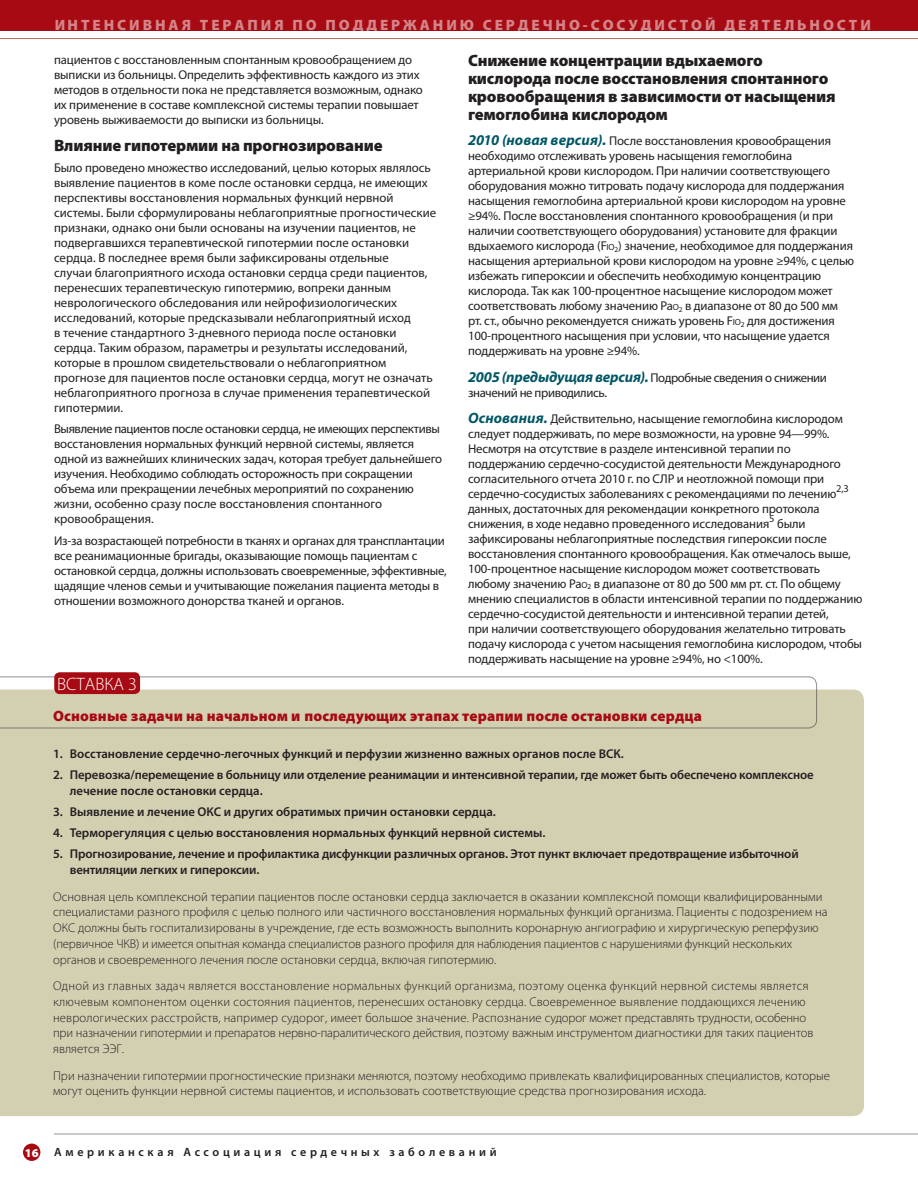
<style>
.page{position:relative;width:918px;height:1188px;background:#fff}
.page>*{position:absolute;margin:0;border:0;box-sizing:border-box;transform-origin:0 0}
.Copy{font:300 18px "Myriad Pro";color:#fff}
.Hd_3{font:900 16.5px/18px "Myriad Pro";letter-spacing:-.01em;color:#231f20}
.box_hd{font:900 15px "Myriad Pro";letter-spacing:.01em;color:#a70a12}
.t1{font:900 15px "Myriad Pro";letter-spacing:.195em;color:#fff}
.Copy-2{font:12.75px/15px "Myriad Pro";letter-spacing:-.01em;color:#231f20}
.Copy-3{font:300 12.75px/15.8px "Myriad Pro";color:#231f20}
.Copy-4{font:600 12.75px/15.8px "Myriad Pro";letter-spacing:-.01em;color:#231f20}
.Copy-5{font:12.75px/15px "Myriad Pro";letter-spacing:-.03em;color:#231f20}
.t2{font:600 12px "Myriad Pro";letter-spacing:.305em;color:#231f20}
.t3{font:900 12px "Myriad Pro";color:#fff}
.Copy-6{font:10.5px "Myriad Pro";color:#231f20}
.s1{font-weight:700;font-style:italic;font-size:15px;color:#005765}
.s2{font-size:8.85px}
</style>
<div class="page">
<hr style="left:54px;top:1134px;width:864px;height:1px;background:#939598">
<hr style="left:0;top:38px;width:918px;height:1px;background:#ad6b55">
<div style="left:0;top:0;width:918px;height:30px;background:#a70a12"></div>
<div style="left:23px;top:1144px;width:17px;height:17px;background:#a70a12;border-radius:50%"></div>
<div style="left:0;top:690px;width:864px;height:426px;background:#d3d0b2"></div>
<svg style="left:0;top:676px;width:817px;height:52px"></svg>
<div style="left:54px;top:672px;width:86px;height:22px;background:#a70a12;border-radius:5px"></div>
<p class="t1" style="left:54px;top:15px;width:818px">ИНТЕНСИВНАЯ ТЕРАПИЯ ПО ПОДДЕРЖАНИЮ СЕРДЕЧНО-СОСУДИСТОЙ ДЕЯТЕЛЬНОСТИ</p>
<p class="Copy-2" style="left:54px;top:52px;width:370px">пациентов с восстановленным спонтанным кровообращением до выписки из больницы. Определить эффективность каждого из этих методов в отдельности пока не представляется возможным, однако их применение в составе комплексной системы терапии повышает уровень выживаемости до выписки из больницы.</p>
<p class="Hd_3" style="left:54px;top:136px;width:330px">Влияние гипотермии на прогнозирование</p>
<p class="Copy-2" style="left:54px;top:160px;width:384px">Было проведено множество исследований, целью которых являлось выявление пациентов в коме после остановки сердца, не имеющих перспективы восстановления нормальных функций нервной системы. Были сформулированы неблагоприятные прогностические признаки, однако они были основаны на изучении пациентов, не подвергавшихся терапевтической гипотермии после остановки сердца. В последнее время были зафиксированы отдельные<br>случаи благоприятного исхода остановки сердца среди пациентов, перенесших терапевтическую гипотермию, вопреки данным неврологического обследования или нейрофизиологических исследований, которые предсказывали неблагоприятный исход<br>в течение стандартного 3-дневного периода после остановки сердца. Таким образом, параметры и результаты исследований, которые в прошлом свидетельствовали о неблагоприятном прогнозе для пациентов после остановки сердца, могут не означать неблагоприятного прогноза в случае применения терапевтической гипотермии.</p>
<p class="Copy-2" style="left:54px;top:421px;width:390px">Выявление пациентов после остановки сердца, не имеющих перспективы восстановления нормальных функций нервной системы, является одной из важнейших клинических задач, которая требует дальнейшего изучения. Необходимо соблюдать осторожность при сокращении объема или прекращении лечебных мероприятий по сохранению жизни, особенно сразу после восстановления спонтанного кровообращения.</p>
<p class="Copy-2" style="left:54px;top:533px;width:394px">Из-за возрастающей потребности в тканях и органах для трансплантации все реанимационные бригады, оказывающие помощь пациентам с остановкой сердца, должны использовать своевременные, эффективные, щадящие членов семьи и учитывающие пожелания пациента методы в отношении возможного донорства тканей и органов.</p>
<p class="Hd_3" style="left:468px;top:51px;width:369px">Снижение концентрации вдыхаемого кислорода после восстановления спонтанного кровообращения в зависимости от насыщения гемоглобина кислородом</p>
<p class="Copy-2" style="left:468px;top:133px;width:388px"><span class="s1">2010 (новая версия).</span> После восстановления кровообращения необходимо отслеживать уровень насыщения гемоглобина артериальной крови кислородом. При наличии соответствующего оборудования можно титровать подачу кислорода для поддержания насыщения гемоглобина артериальной крови кислородом на уровне ≥94%. После восстановления спонтанного кровообращения (и при наличии соответствующего оборудования) установите для фракции вдыхаемого кислорода (F<span class="s2">IO</span><sub>2</sub>) значение, необходимое для поддержания насыщения артериальной крови кислородом на уровне ≥94%, с целью избежать гипероксии и обеспечить необходимую концентрацию кислорода. Так как 100-процентное насыщение кислородом может соответствовать любому значению Pa<span class="s2">O</span><sub>2</sub> в диапазоне от 80 до 500 мм рт. ст., обычно рекомендуется снижать уровень F<span class="s2">IO</span><sub>2</sub> для достижения 100-процентного насыщения при условии, что насыщение удается поддерживать на уровне ≥94%.</p>
<p class="Copy-5" style="left:468px;top:370px;width:361px"><span class="s1">2005 (предыдущая версия).</span> Подробные сведения о снижении значений не приводились.</p>
<p class="Copy-2" style="left:468px;top:411px;width:376px"><span class="s1">Основания.</span> Действительно, насыщение гемоглобина кислородом следует поддерживать, по мере возможности, на уровне 94—99%.<br>Несмотря на отсутствие в разделе интенсивной терапии по поддержанию сердечно-сосудистой деятельности Международного согласительного отчета 2010 г. по СЛР и неотложной помощи при сердечно-сосудистых заболеваниях с рекомендациями по лечению</p>
<p class="Copy-6" style="left:836px;top:482px;width:14px">2,3</p>
<p class="Copy-2" style="left:468px;top:501px;width:353px">данных, достаточных для рекомендации конкретного протокола снижения, в ходе недавно проведенного исследования</p>
<p class="Copy-6" style="left:769px;top:512px;width:7px">5</p>
<p class="Copy-2" style="left:468px;top:516px;width:396px;text-indent:309px">были зафиксированы неблагоприятные последствия гипероксии после восстановления спонтанного кровообращения. Как отмечалось выше, 100-процентное насыщение кислородом может соответствовать любому значению Pa<span class="s2">O</span><sub>2</sub> в диапазоне от 80 до 500 мм рт. ст. По общему мнению специалистов в области интенсивной терапии по поддержанию сердечно-сосудистой деятельности и интенсивной терапии детей,<br>при наличии соответствующего оборудования желательно титровать подачу кислорода с учетом насыщения гемоглобина кислородом, чтобы поддерживать насыщение на уровне ≥94%, но &lt;100%.</p>
<p class="Copy" style="left:57px;top:673px;width:81px">ВСТАВКА 3</p>
<p class="box_hd" style="left:53px;top:705px;width:650px">Основные задачи на начальном и последующих этапах терапии после остановки сердца</p>
<p class="Copy-4" style="left:53px;top:745px;width:572px">1. Восстановление сердечно-легочных функций и перфузии жизненно важных органов после ВСК.</p>
<p class="Copy-4" style="left:70px;top:767px;width:745px;text-indent:-17px">2. Перевозка/перемещение в больницу или отделение реанимации и интенсивной терапии, где может быть обеспечено комплексное лечение после остановки сердца.</p>
<p class="Copy-4" style="left:53px;top:803px;width:444px">3. Выявление и лечение ОКС и других обратимых причин остановки сердца.</p>
<p class="Copy-4" style="left:53px;top:825px;width:494px">4. Терморегуляция с целью восстановления нормальных функций нервной системы.</p>
<p class="Copy-4" style="left:70px;top:846px;width:730px;text-indent:-17px">5. Прогнозирование, лечение и профилактика дисфункции различных органов. Этот пункт включает предотвращение избыточной вентиляции легких и гипероксии.</p>
<p class="Copy-3" style="left:53px;top:888px;width:776px">Основная цель комплексной терапии пациентов после остановки сердца заключается в оказании комплексной помощи квалифицированными специалистами разного профиля с целью полного или частичного восстановления нормальных функций организма. Пациенты с подозрением на ОКС должны быть госпитализированы в учреждение, где есть возможность выполнить коронарную ангиографию и хирургическую реперфузию (первичное ЧКВ) и имеется опытная команда специалистов разного профиля для наблюдения пациентов с нарушениями функций нескольких органов и своевременного лечения после остановки сердца, включая гипотермию.</p>
<p class="Copy-3" style="left:53px;top:978px;width:762px">Одной из главных задач является восстановление нормальных функций организма, поэтому оценка функций нервной системы является ключевым компонентом оценки состояния пациентов, перенесших остановку сердца. Своевременное выявление поддающихся лечению неврологических расстройств, например судорог, имеет большое значение. Распознание судорог может представлять трудности, особенно при назначении гипотермии и препаратов нервно-паралитического действия, поэтому важным инструментом диагностики для таких пациентов является ЭЭГ.</p>
<p class="Copy-3" style="left:53px;top:1067px;width:778px">При назначении гипотермии прогностические признаки меняются, поэтому необходимо привлекать квалифицированных специалистов, которые могут оценить функции нервной системы пациентов, и использовать соответствующие средства прогнозирования исхода.</p>
<p class="t3" style="left:25px;top:1145px;width:15px">16</p>
<p class="t2" style="left:54px;top:1145px;width:444px">Американская Ассоциация сердечных заболеваний</p>
</div>
